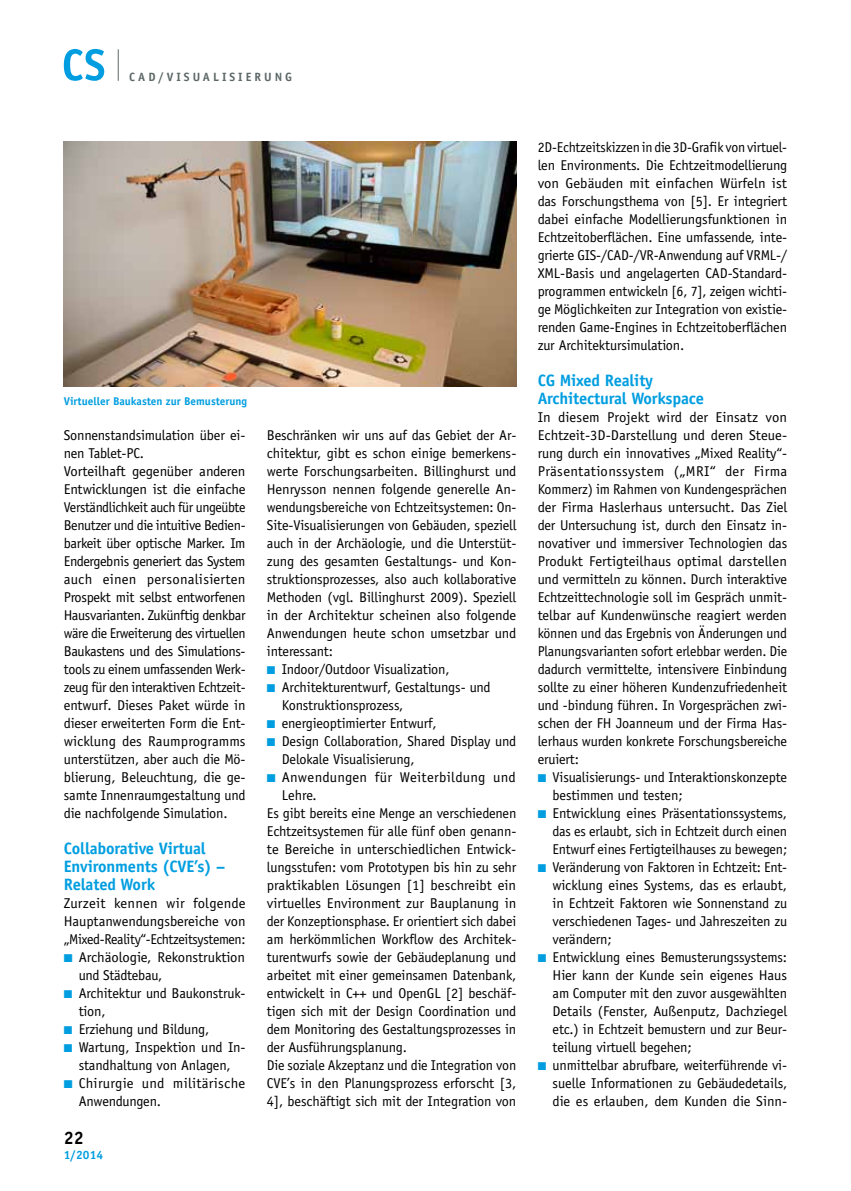
<style>
.page{position:relative;width:851px;height:1191px;background:#fff}
.page>*{position:absolute;margin:0;border:0;box-sizing:border-box;transform-origin:0 0}
.t1{font:700 18px "Officina Sans Std";color:#000}
.t2{font:700 16.5px/18px "Officina Sans Std";letter-spacing:-.01em;color:#009ee0}
.t3{font:14.25px/18px "Officina Sans Std";letter-spacing:-.01em;color:#000;text-align:justify}
.t4{font:14.25px/18px "Officina Sans Std";letter-spacing:.02em;color:#000}
.t5{font:700 12px "Officina Sans Std";letter-spacing:.25em;color:#5d6867}
.t6{font:700 12px "Officina Sans Std";color:#009ee0}
.t7{font:700 11.25px "Officina Sans Std";color:#009ee0}
.s1{color:#009ee0}
</style>
<div class="page">
<hr style="left:118px;top:49px;width:1px;height:32px;background:#5d6867">
<svg style="left:64px;top:49px;width:40px;height:32px"></svg>
<img style="left:64px;top:141px;width:452px;height:245px">
<p class="t5" style="left:129px;top:69px;width:164px">CAD/VISUALISIERUNG</p>
<p class="t7" style="left:64px;top:394px;width:185px">Virtueller Baukasten zur Bemusterung</p>
<p class="t3" style="left:64px;top:426px;width:183px;text-align:left">Sonnenstandsimulation über ei&shy;nen Tablet-PC.<br>Vorteilhaft gegenüber anderen<br>Entwicklungen ist die einfache<br>Verständlichkeit auch für ungeübte<br>Benutzer und die intuitive Bedien&shy;barkeit über optische Marker. Im<br>Endergebnis generiert das System auch einen personalisierten<br>Prospekt mit selbst entworfenen<br>Hausvarianten. Zukünftig denkbar wäre die Erweiterung des virtuellen<br>Baukastens und des Simulations&shy;tools zu einem umfassenden Werk&shy;zeug für den interaktiven Echtzeit&shy;entwurf. Dieses Paket würde in dieser erweiterten Form die Ent&shy;wicklung des Raumprogramms unterstützen, aber auch die Mö&shy;blierung, Beleuchtung, die ge&shy;samte Innenraumgestaltung und die nachfolgende Simulation.</p>
<p class="t2" style="left:64px;top:839px;width:163px">Collaborative Virtual<br>Environments (CVE’s) –<br>Related Work</p>
<p class="t3" style="left:64px;top:894px;width:183px">Zurzeit kennen wir folgende Hauptanwendungsbereiche von „Mixed-Reality“-Echtzeitsystemen:</p>
<p class="t3" style="left:79px;top:948px;width:168px;text-indent:-15px"><span class="s1">■</span> Archäologie, Rekonstruktion und Städtebau,</p>
<p class="t3" style="left:79px;top:984px;width:167px;text-indent:-15px"><span class="s1">■</span> Architektur und Baukonstruk&shy;tion,</p>
<p class="t3" style="left:64px;top:1020px;width:147px"><span class="s1">■</span> Erziehung und Bildung,</p>
<p class="t3" style="left:64px;top:1038px;width:182px;text-align:center"><span class="s1">■</span> Wartung, Inspektion und In&shy;standhaltung von Anlagen,</p>
<p class="t4" style="left:79px;top:1074px;width:168px;text-indent:-15px"><span class="s1">■</span> Chirurgie und militärische<br>Anwendungen.</p>
<p class="t1" style="left:64px;top:1127px;width:22px">22</p>
<p class="t6" style="left:64px;top:1147px;width:41px">1/2014</p>
<p class="t3" style="left:267px;top:426px;width:251px">Beschränken wir uns auf das Gebiet der Ar&shy;chitektur, gibt es schon einige bemerkens&shy;werte Forschungsarbeiten. Billinghurst und Henrysson nennen folgende generelle An&shy;wendungsbereiche von Echtzeitsystemen: On-Site-Visualisierungen von Gebäuden, speziell auch in der Archäologie, und die Unterstüt&shy;zung des gesamten Gestaltungs- und Kon&shy;struktionsprozesses, also auch kollaborative Methoden (vgl. Billinghurst 2009). Speziell in der Architektur scheinen also folgende Anwendungen heute schon umsetzbar und interessant:</p>
<p class="t3" style="left:267px;top:660px;width:184px"><span class="s1">■</span> Indoor/Outdoor Visualization,</p>
<p class="t3" style="left:282px;top:678px;width:210px;text-indent:-15px"><span class="s1">■</span> Architekturentwurf, Gestaltungs- und<br>Konstruktionsprozess,</p>
<p class="t3" style="left:267px;top:714px;width:171px"><span class="s1">■</span> energieoptimierter Entwurf,</p>
<p class="t3" style="left:282px;top:732px;width:236px;text-indent:-15px"><span class="s1">■</span> Design Collaboration, Shared Display und<br>Delokale Visualisierung,</p>
<p class="t4" style="left:267px;top:768px;width:250px"><span class="s1">■</span> Anwendungen für Weiterbildung und</p>
<p class="t3" style="left:282px;top:786px;width:36px">Lehre.</p>
<p class="t3" style="left:267px;top:804px;width:251px">Es gibt bereits eine Menge an verschiedenen</p>
<p class="t3" style="left:267px;top:822px;width:251px">Echtzeitsystemen für alle fünf oben genann-</p>
<p class="t3" style="left:267px;top:840px;width:249px">te Bereiche in unterschiedlichen Entwick-</p>
<p class="t3" style="left:267px;top:858px;width:251px">lungsstufen: vom Prototypen bis hin zu sehr</p>
<p class="t3" style="left:267px;top:876px;width:251px">praktikablen Lösungen [1] beschreibt ein</p>
<p class="t3" style="left:267px;top:894px;width:251px">virtuelles Environment zur Bauplanung in</p>
<p class="t3" style="left:267px;top:912px;width:251px">der Konzeptionsphase. Er orientiert sich dabei</p>
<p class="t3" style="left:267px;top:930px;width:249px">am herkömmlichen Workflow des Architek-</p>
<p class="t3" style="left:267px;top:948px;width:251px">turentwurfs sowie der Gebäudeplanung und</p>
<p class="t3" style="left:267px;top:966px;width:251px">arbeitet mit einer gemeinsamen Datenbank,</p>
<p class="t3" style="left:267px;top:984px;width:251px">entwickelt in C++ und OpenGL [2] beschäf-</p>
<p class="t3" style="left:267px;top:1002px;width:251px">tigen sich mit der Design Coordination und</p>
<p class="t3" style="left:267px;top:1020px;width:251px">dem Monitoring des Gestaltungsprozesses in</p>
<p class="t3" style="left:267px;top:1038px;width:141px">der Ausführungsplanung.</p>
<p class="t3" style="left:267px;top:1056px;width:251px">Die soziale Akzeptanz und die Integration von</p>
<p class="t3" style="left:267px;top:1074px;width:251px">CVE’s in den Planungsprozess erforscht [3,</p>
<p class="t3" style="left:267px;top:1092px;width:251px">4], beschäftigt sich mit der Integration von</p>
<p class="t3" style="left:537px;top:138px;width:251px">2D-Echtzeitskizzen in die 3D-Grafik von virtuel&shy;len Environments. Die Echtzeitmodellierung von Gebäuden mit einfachen Würfeln ist das Forschungsthema von [5]. Er integriert dabei einfache Modellierungsfunktionen in Echtzeitoberflächen. Eine umfassende, inte&shy;grierte GIS-/CAD-/VR-Anwendung auf VRML-/ XML-Basis und angelagerten CAD-Standard&shy;programmen entwickeln [6, 7], zeigen wichti&shy;ge Möglichkeiten zur Integration von existie&shy;renden Game-Engines in Echtzeitoberflächen zur Architektursimulation.</p>
<p class="t2" style="left:537px;top:371px;width:168px">CG Mixed Reality<br>Architectural Workspace</p>
<p class="t3" style="left:537px;top:408px;width:251px">In diesem Projekt wird der Einsatz von Echtzeit-3D-Darstellung und deren Steue&shy;rung durch ein innovatives „Mixed Reality“- Präsentationssystem („MRI“ der Firma Kommerz) im Rahmen von Kundengesprächen der Firma Haslerhaus untersucht. Das Ziel der Untersuchung ist, durch den Einsatz in&shy;novativer und immersiver Technologien das Produkt Fertigteilhaus optimal darstellen und vermitteln zu können. Durch interaktive Echtzeittechnologie soll im Gespräch unmit&shy;telbar auf Kundenwünsche reagiert werden können und das Ergebnis von Änderungen und Planungsvarianten sofort erlebbar werden. Die dadurch vermittelte, intensivere Einbindung sollte zu einer höheren Kundenzufriedenheit und -bindung führen. In Vorgesprächen zwi&shy;schen der FH Joanneum und der Firma Has&shy;lerhaus wurden konkrete Forschungsbereiche eruiert:</p>
<p class="t3" style="left:552px;top:768px;width:236px;text-indent:-15px"><span class="s1">■</span> Visualisierungs- und Interaktionskonzepte bestimmen und testen;</p>
<p class="t3" style="left:552px;top:804px;width:236px;text-indent:-15px"><span class="s1">■</span> Entwicklung eines Präsentationssystems, das es erlaubt, sich in Echtzeit durch einen Entwurf eines Fertigteilhauses zu bewegen;</p>
<p class="t3" style="left:552px;top:858px;width:236px;text-indent:-15px"><span class="s1">■</span> Veränderung von Faktoren in Echtzeit: Ent&shy;wicklung eines Systems, das es erlaubt, in Echtzeit Faktoren wie Sonnenstand zu verschiedenen Tages- und Jahreszeiten zu verändern;</p>
<p class="t3" style="left:552px;top:948px;width:236px;text-indent:-15px"><span class="s1">■</span> Entwicklung eines Bemusterungssystems:<br>Hier kann der Kunde sein eigenes Haus am Computer mit den zuvor ausgewählten Details (Fenster, Außenputz, Dachziegel etc.) in Echtzeit bemustern und zur Beur&shy;teilung virtuell begehen;</p>
<p class="t3" style="left:552px;top:1056px;width:236px;text-indent:-15px"><span class="s1">■</span> unmittelbar abrufbare, weiterführende vi&shy;suelle Informationen zu Gebäudedetails, die es erlauben, dem Kunden die Sinn-</p>
</div>
